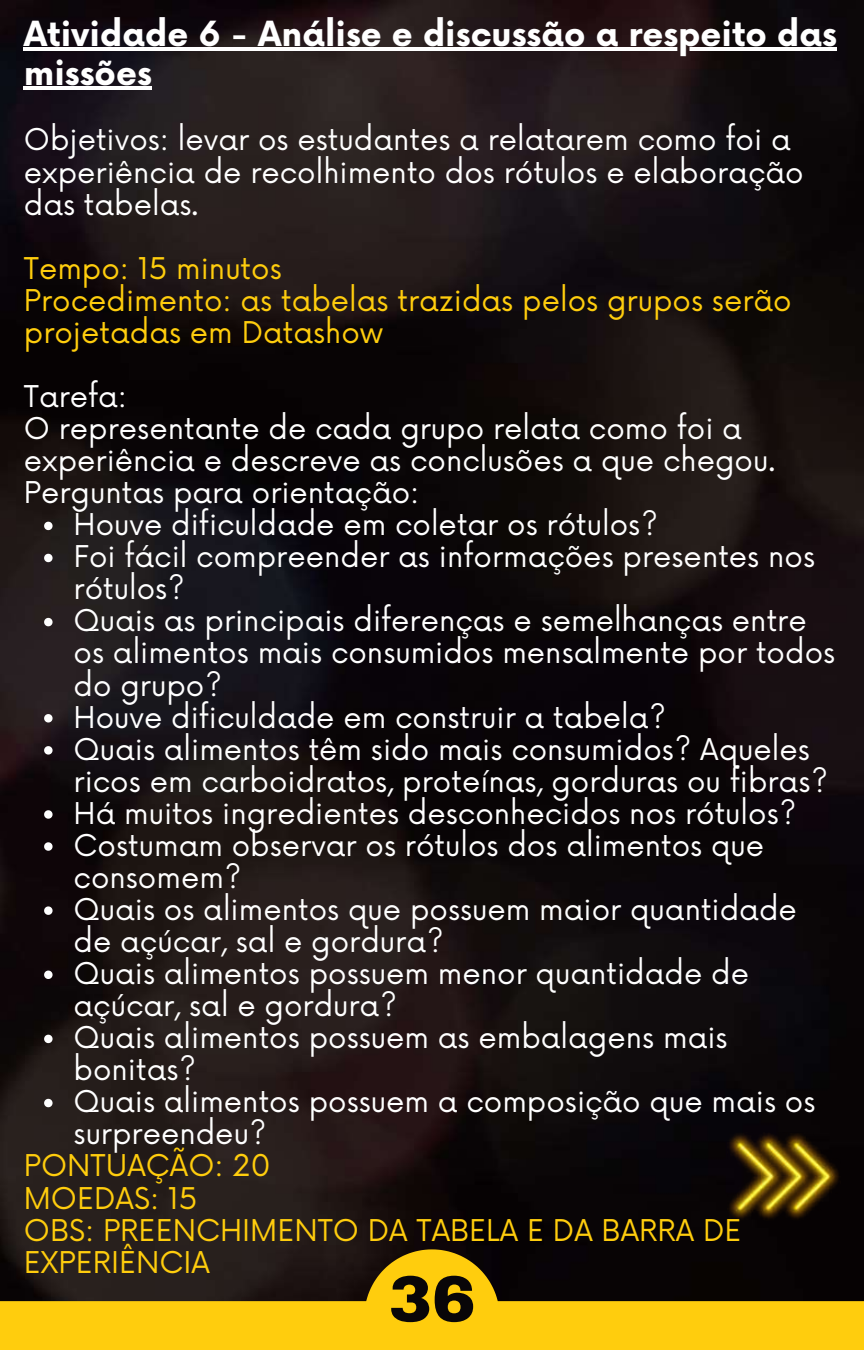
<style>
.page{position:relative;width:864px;height:1350px;background:#fff}
.page>*{position:absolute;margin:0;border:0;box-sizing:border-box;transform-origin:0 0}
.t1{font:900 65.25px "Archivo";color:#090608}
.t2{font:700 33.75px/38.7px "Now";color:#fff}
.t3{font:29.25px/31.9px "Now";color:#fff}
.t4{font:29.25px/31.9px "Now";color:#ffcd0d}
</style>
<div class="page">
<img style="left:0;top:0;width:864px;height:1249px">
<svg style="left:0;top:1249px;width:864px;height:101px"></svg>
<svg style="left:44px;top:522px;width:9px;height:8px"></svg>
<svg style="left:44px;top:554px;width:9px;height:8px"></svg>
<svg style="left:44px;top:618px;width:9px;height:8px"></svg>
<svg style="left:44px;top:714px;width:9px;height:9px"></svg>
<svg style="left:44px;top:746px;width:9px;height:9px"></svg>
<svg style="left:44px;top:810px;width:9px;height:9px"></svg>
<svg style="left:44px;top:842px;width:9px;height:9px"></svg>
<svg style="left:44px;top:906px;width:9px;height:9px"></svg>
<svg style="left:44px;top:971px;width:9px;height:8px"></svg>
<svg style="left:44px;top:1035px;width:9px;height:8px"></svg>
<svg style="left:44px;top:1099px;width:9px;height:8px"></svg>
<hr style="left:24px;top:48px;width:813px;height:3px;background:#fff">
<hr style="left:24px;top:86px;width:128px;height:4px;background:#fff">
<img style="left:727px;top:1133px;width:113px;height:87px">
<p class="t2" style="left:24px;top:13px;width:815px">Atividade 6 - Análise e discussão a respeito das missões</p>
<p class="t3" style="left:24px;top:122px;width:781px">Objetivos: levar os estudantes a relatarem como foi a experiência de recolhimento dos rótulos e elaboração das tabelas.</p>
<p class="t4" style="left:24px;top:250px;width:769px">Tempo: 15 minutos<br>Procedimento: as tabelas trazidas pelos grupos serão projetadas em Datashow</p>
<p class="t3" style="left:24px;top:378px;width:753px">Tarefa:<br>O representante de cada grupo relata como foi a experiência e descreve as conclusões a que chegou.<br>Perguntas para orientação:</p>
<p class="t3" style="left:74px;top:507px;width:763px">Houve dificuldade em coletar os rótulos?<br>Foi fácil compreender as informações presentes nos rótulos?<br>Quais as principais diferenças e semelhanças entre os alimentos mais consumidos mensalmente por todos do grupo?<br>Houve dificuldade em construir a tabela?<br>Quais alimentos têm sido mais consumidos? Aqueles ricos em carboidratos, proteínas, gorduras ou fibras?<br>Há muitos ingredientes desconhecidos nos rótulos?<br>Costumam observar os rótulos dos alimentos que consomem?<br>Quais os alimentos que possuem maior quantidade de açúcar, sal e gordura?<br>Quais alimentos possuem menor quantidade de açúcar, sal e gordura?<br>Quais alimentos possuem as embalagens mais bonitas?<br>Quais alimentos possuem a composição que mais os surpreendeu?</p>
<p class="t4" style="left:24px;top:1148px;width:248px">PONTUAÇÃO: 20<br>MOEDAS: 15</p>
<p class="t4" style="left:24px;top:1212px;width:719px">OBS: PREENCHIMENTO DA TABELA E DA BARRA DE<br>EXPERIÊNCIA</p>
<h1 class="t1" style="left:388px;top:1259px;width:89px">36</h1>
</div>
